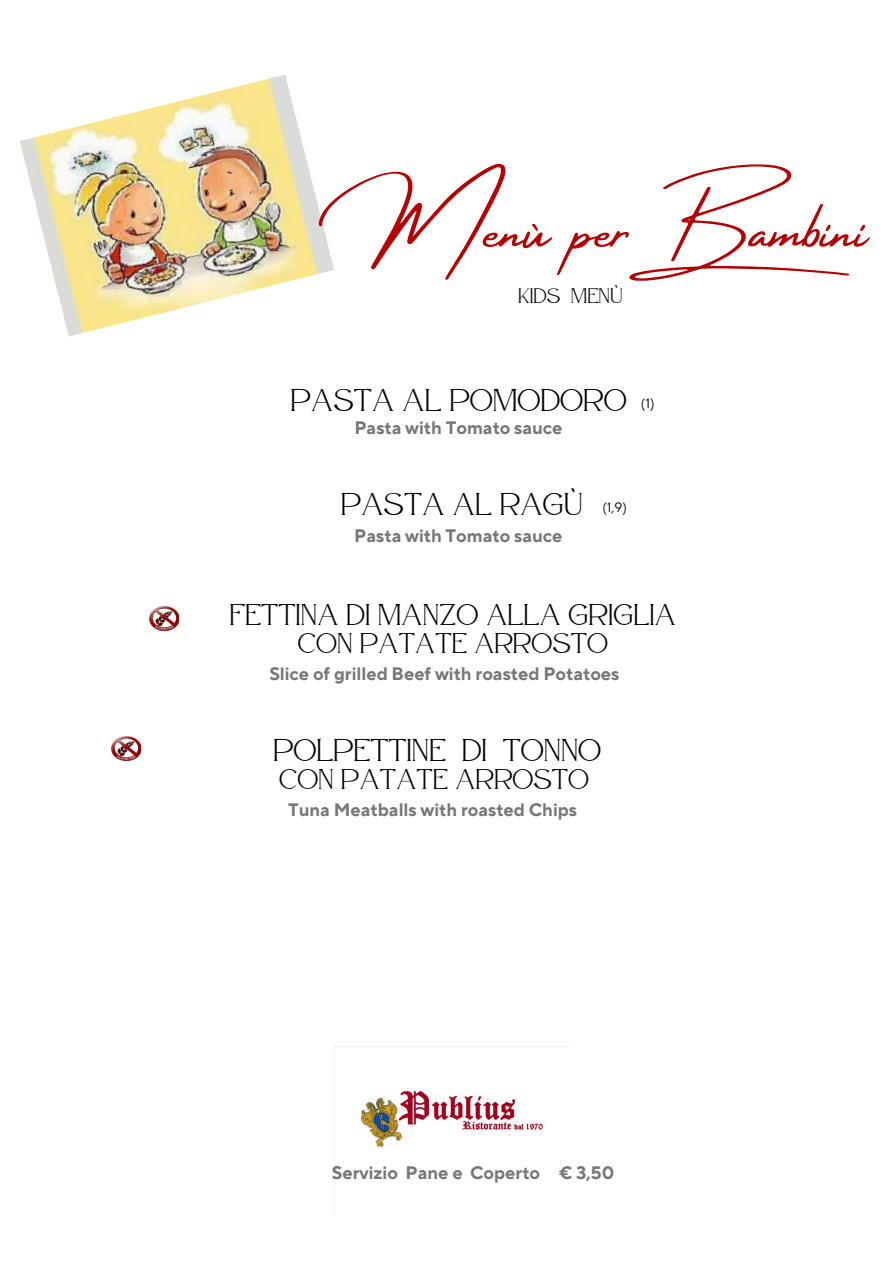
<style>
.page{position:relative;width:894px;height:1264px;background:#fff}
.page>*{position:absolute;margin:0;border:0;box-sizing:border-box;transform-origin:0 0}
.t1{font:63px "Amsterdam Four";color:#b40000}
.t2{font:31.5px "Atteron";color:#000}
.t3{font:30px "Atteron";color:#000}
.t4{font:28.5px "Atteron";color:#000}
.t5{font:21px "Atteron";color:#000}
.t6{font:700 18px "TT Norms Pro";color:#000}
.t7{font:13.5px "TT Norms Pro";color:#000}
</style>
<div class="page">
<img style="left:20px;top:75px;width:314px;height:261px">
<img style="left:334px;top:1046px;width:236px;height:166px">
<img style="left:149px;top:606px;width:29px;height:26px">
<img style="left:111px;top:736px;width:30px;height:26px">
<h3 class="t1" style="left:368px;top:195px;width:501px">Menù perBambini</h3>
<p class="t5" style="left:518px;top:283px;width:106px">KIDS MENÙ</p>
<h2 class="t2" style="left:290px;top:381px;width:337px">PASTA AL POMODORO</h2>
<p class="t6" style="left:354px;top:417px;width:209px">Pasta with Tomato sauce</p>
<h2 class="t7" style="left:640px;top:395px;width:15px">(1)</h2>
<p class="t2" style="left:340px;top:485px;width:243px">PASTA AL RAGÙ</p>
<p class="t6" style="left:354px;top:525px;width:209px">Pasta with Tomato sauce</p>
<p class="t7" style="left:602px;top:499px;width:26px">(1,9)</p>
<h4 class="t3" style="left:229px;top:597px;width:448px">FETTINA DI MANZO ALLA GRIGLIA</h4>
<h4 class="t4" style="left:298px;top:627px;width:311px">CON PATATE ARROSTO</h4>
<p class="t6" style="left:269px;top:663px;width:351px">Slice of grilled Beef with roasted Potatoes</p>
<h2 class="t2" style="left:273px;top:731px;width:329px">POLPETTINE DI TONNO</h2>
<h2 class="t4" style="left:279px;top:762px;width:311px">CON PATATE ARROSTO</h2>
<p class="t6" style="left:288px;top:798px;width:290px">Tuna Meatballs with roasted Chips</p>
<p class="t6" style="left:332px;top:1161px;width:284px">Servizio Pane e Coperto € 3,50</p>
</div>
